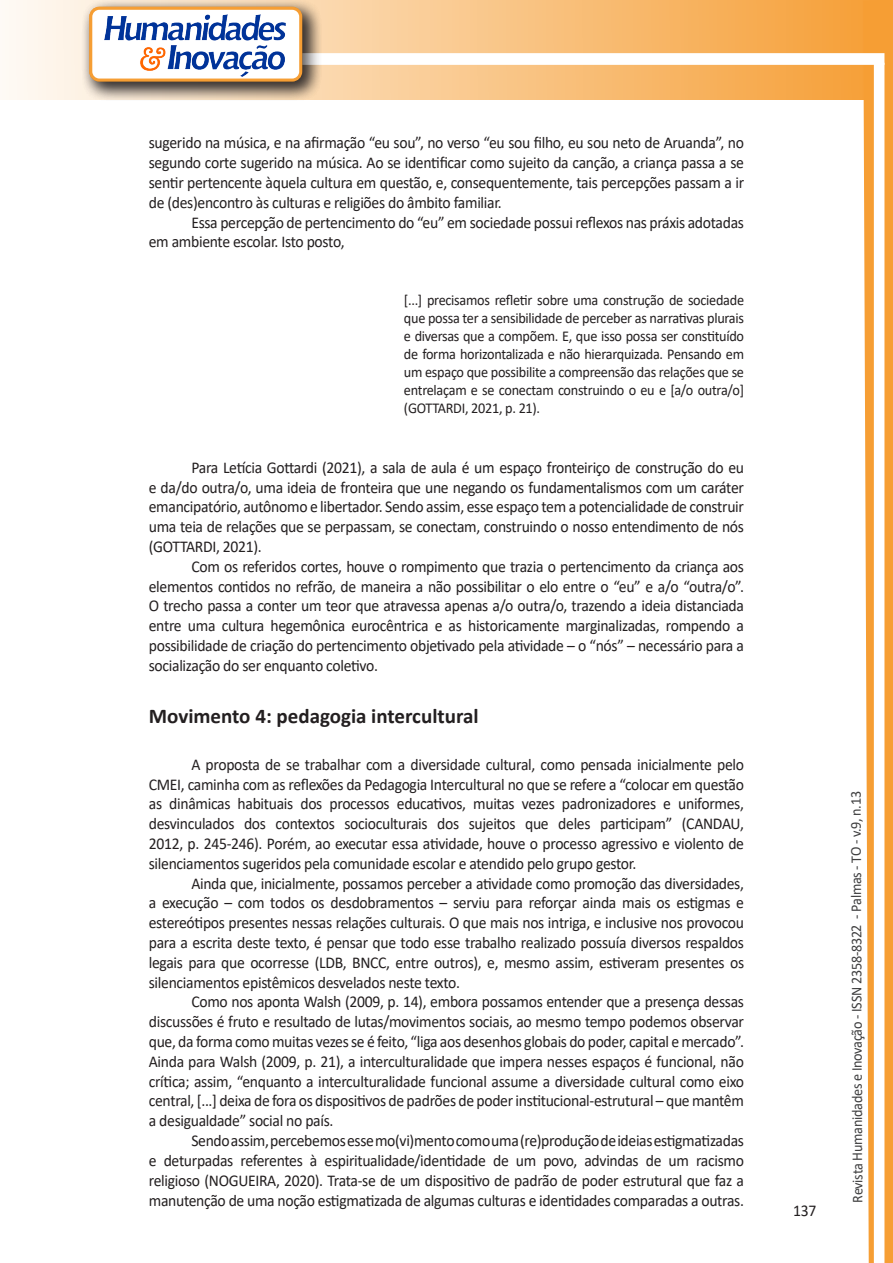
<style>
.page{position:relative;width:893px;height:1263px;background:#fff}
.page>*{position:absolute;margin:0;border:0;box-sizing:border-box;transform-origin:0 0}
.Titulo_2{font:700 21px "Calibri";color:#231f20}
.texto{font:16.5px/19.8px "Calibri";letter-spacing:-.02em;color:#231f20;text-align:justify;scale:.95 1}
.citacao{font:15px/18px "Calibri";letter-spacing:-.02em;color:#231f20;text-align:justify;scale:.95 1}
.t1{font:15px "Calibri";letter-spacing:-.025em;color:#3e3e3f;scale:.95 1}
</style>
<div class="page">
<svg style="left:5px;top:0;width:858px;height:100px;background:#f9c484"></svg>
<div style="left:302px;top:53px;width:582px;height:12px;background:#fff;border:2px solid #fff"></div>
<svg style="left:863px;top:0;width:30px;height:1263px"></svg>
<div style="left:81px;top:0;width:241px;height:102px;background:#231f20;opacity:.75"></div>
<div style="left:91px;top:8px;width:210px;height:72px;background:#fff;border-radius:9px"></div>
<img style="left:104px;top:14px;width:181px;height:62px">
<div style="left:89px;top:7px;width:213px;height:75px;border:3px solid #f69e34;border-radius:9px"></div>
<p class="texto" style="left:149px;top:133px;width:628px">sugerido na música, e na afirmação “eu sou”, no verso “eu sou filho, eu sou neto de Aruanda”, no segundo corte sugerido na música. Ao se identificar como sujeito da canção, a criança passa a se sentir pertencente àquela cultura em questão, e, consequentemente, tais percepções passam a ir de (des)encontro às culturas e religiões do âmbito familiar.</p>
<p class="texto" style="left:149px;top:212px;width:628px;text-indent:43px">Essa percepção de pertencimento do “eu” em sociedade possui reflexos nas práxis adotadas em ambiente escolar. Isto posto,</p>
<p class="citacao" style="left:404px;top:291px;width:360px">[...] precisamos refletir sobre uma construção de sociedade que possa ter a sensibilidade de perceber as narrativas plurais e diversas que a compõem. E, que isso possa ser constituído de forma horizontalizada e não hierarquizada. Pensando em um espaço que possibilite a compreensão das relações que se entrelaçam e se conectam construindo o eu e [a/o outra/o] (GOTTARDI, 2021, p. 21).</p>
<p class="texto" style="left:149px;top:457px;width:628px;text-indent:43px">Para Letícia Gottardi (2021), a sala de aula é um espaço fronteiriço de construção do eu e da/do outra/o, uma ideia de fronteira que une negando os fundamentalismos com um caráter emancipatório, autônomo e libertador. Sendo assim, esse espaço tem a potencialidade de construir uma teia de relações que se perpassam, se conectam, construindo o nosso entendimento de nós (GOTTARDI, 2021).</p>
<p class="texto" style="left:149px;top:556px;width:628px;text-indent:43px">Com os referidos cortes, houve o rompimento que trazia o pertencimento da criança aos elementos contidos no refrão, de maneira a não possibilitar o elo entre o “eu” e a/o “outra/o”.<br>O trecho passa a conter um teor que atravessa apenas a/o outra/o, trazendo a ideia distanciada entre uma cultura hegemônica eurocêntrica e as historicamente marginalizadas, rompendo a possibilidade de criação do pertencimento objetivado pela atividade – o “nós” – necessário para a socialização do ser enquanto coletivo.</p>
<p class="Titulo_2" style="left:149px;top:701px;width:331px">Movimento 4: pedagogia intercultural</p>
<p class="texto" style="left:149px;top:754px;width:628px;text-indent:43px">A proposta de se trabalhar com a diversidade cultural, como pensada inicialmente pelo CMEI, caminha com as reflexões da Pedagogia Intercultural no que se refere a “colocar em questão as dinâmicas habituais dos processos educativos, muitas vezes padronizadores e uniformes, desvinculados dos contextos socioculturais dos sujeitos que deles participam” (CANDAU, 2012, p. 245-246). Porém, ao executar essa atividade, houve o processo agressivo e violento de silenciamentos sugeridos pela comunidade escolar e atendido pelo grupo gestor.</p>
<p class="texto" style="left:149px;top:873px;width:628px;text-indent:43px">Ainda que, inicialmente, possamos perceber a atividade como promoção das diversidades, a execução – com todos os desdobramentos – serviu para reforçar ainda mais os estigmas e estereótipos presentes nessas relações culturais. O que mais nos intriga, e inclusive nos provocou para a escrita deste texto, é pensar que todo esse trabalho realizado possuía diversos respaldos legais para que ocorresse (LDB, BNCC, entre outros), e, mesmo assim, estiveram presentes os silenciamentos epistêmicos desvelados neste texto.</p>
<p class="texto" style="left:149px;top:992px;width:628px;text-indent:43px">Como nos aponta Walsh (2009, p. 14), embora possamos entender que a presença dessas discussões é fruto e resultado de lutas/movimentos sociais, ao mesmo tempo podemos observar que, da forma como muitas vezes se é feito, “liga aos desenhos globais do poder, capital e mercado”.<br>Ainda para Walsh (2009, p. 21), a interculturalidade que impera nesses espaços é funcional, não crítica; assim, “enquanto a interculturalidade funcional assume a diversidade cultural como eixo central, [...] deixa de fora os dispositivos de padrões de poder institucional-estrutural – que mantêm a desigualdade” social no país.</p>
<p class="texto" style="left:149px;top:1130px;width:628px;text-indent:43px">Sendo assim, percebemos esse mo(vi)mento como uma (re)produção de ideias estigmatizadas e deturpadas referentes à espiritualidade/identidade de um povo, advindas de um racismo religioso (NOGUEIRA, 2020). Trata-se de um dispositivo de padrão de poder estrutural que faz a manutenção de uma noção estigmatizada de algumas culturas e identidades comparadas a outras.</p>
<p class="texto" style="left:793px;top:1200px;width:26px">137</p>
<p class="t1" style="left:846px;top:1203px;width:435px;rotate:-90deg">Revista Humanidades e Inovação - ISSN 2358-8322 - Palmas - TO - v.9, n.13</p>
</div>
